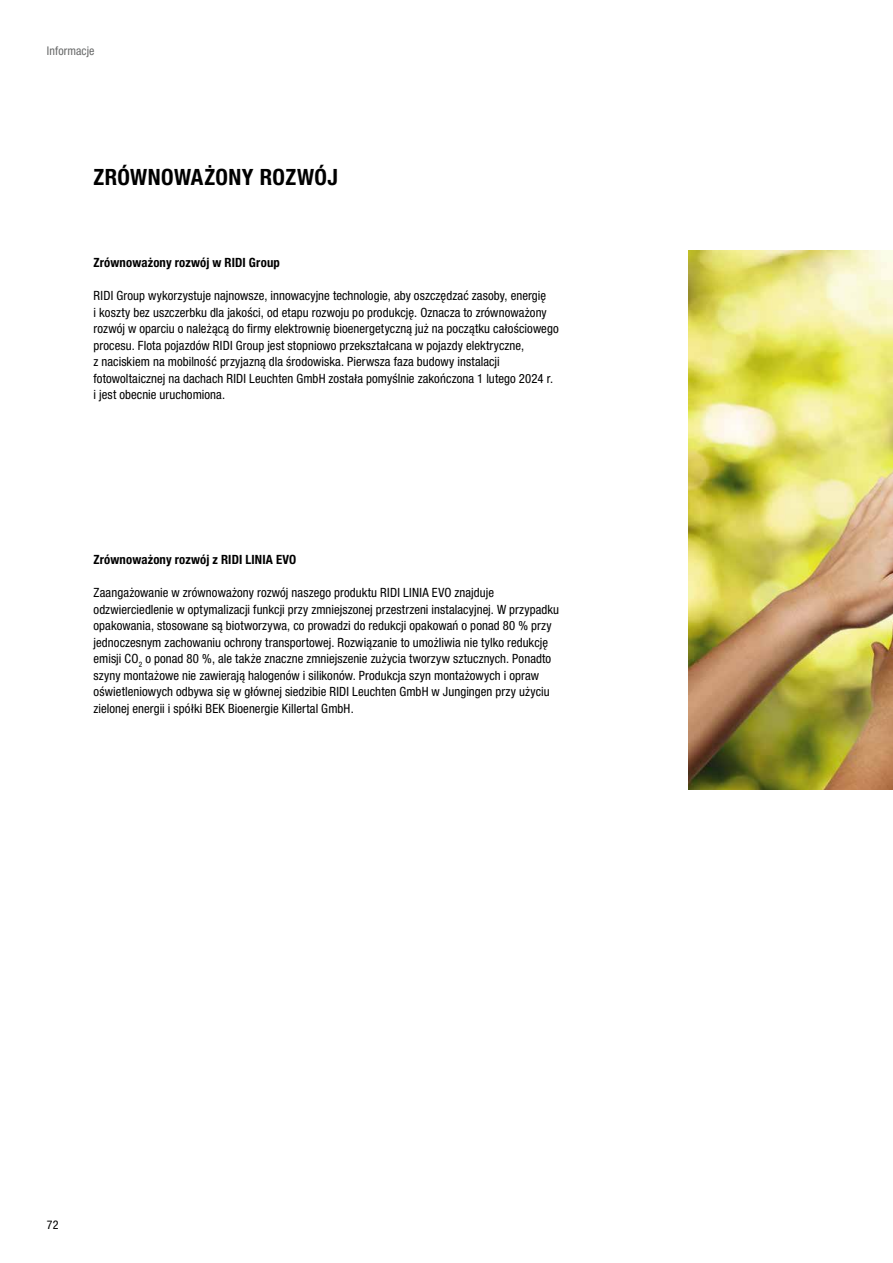
<style>
.page{position:relative;width:893px;height:1263px;background:#fff}
.page>*{position:absolute;margin:0;border:0;box-sizing:border-box;transform-origin:0 0}
.t1{font:700 condensed 22.5px "Helvetica Neue LT Pro";letter-spacing:.015em;color:#000}
.t2{font:condensed 12.75px/16.5px "Helvetica Neue LT Pro";letter-spacing:.005em;color:#000}
.t3{font:700 condensed 12.75px "Helvetica Neue LT Pro";letter-spacing:.01em;color:#000}
.t4{font:condensed 12px "Helvetica Neue LT Pro";letter-spacing:.01em;color:#676868}
.t5{font:condensed 12px "Helvetica Neue LT Pro";color:#000}
</style>
<div class="page">
<img style="left:689px;top:251px;width:204px;height:538px">
<p class="t4" style="left:47px;top:44px;width:49px">Informacje</p>
<h1 class="t1" style="left:94px;top:163px;width:246px">ZRÓWNOWAŻONY ROZWÓJ</h1>
<p class="t3" style="left:94px;top:255px;width:188px">Zrównoważony rozwój w RIDI Group</p>
<p class="t2" style="left:94px;top:287px;width:467px">RIDI Group wykorzystuje najnowsze, innowacyjne technologie, aby oszczędzać zasoby, energię<br>i koszty bez uszczerbku dla jakości, od etapu rozwoju po produkcję. Oznacza to zrównoważony rozwój w oparciu o należącą do firmy elektrownię bioenergetyczną już na początku całościowego procesu. Flota pojazdów RIDI Group jest stopniowo przekształcana w pojazdy elektryczne,<br>z naciskiem na mobilność przyjazną dla środowiska. Pierwsza faza budowy instalacji fotowoltaicznej na dachach RIDI Leuchten GmbH została pomyślnie zakończona 1 lutego 2024 r. i jest obecnie uruchomiona.</p>
<p class="t3" style="left:94px;top:552px;width:204px">Zrównoważony rozwój z RIDI LINIA EVO</p>
<p class="t2" style="left:94px;top:584px;width:467px">Zaangażowanie w zrównoważony rozwój naszego produktu RIDI LINIA EVO znajduje odzwierciedlenie w optymalizacji funkcji przy zmniejszonej przestrzeni instalacyjnej. W przypadku opakowania, stosowane są biotworzywa, co prowadzi do redukcji opakowań o ponad 80 % przy jednoczesnym zachowaniu ochrony transportowej. Rozwiązanie to umożliwia nie tylko redukcję emisji CO<sub>2</sub> o ponad 80 %, ale także znaczne zmniejszenie zużycia tworzyw sztucznych. Ponadto szyny montażowe nie zawierają halogenów i silikonów. Produkcja szyn montażowych i opraw oświetleniowych odbywa się w głównej siedzibie RIDI Leuchten GmbH w Jungingen przy użyciu zielonej energii i spółki BEK Bioenergie Killertal GmbH.</p>
<p class="t5" style="left:47px;top:1218px;width:13px">72</p>
</div>
